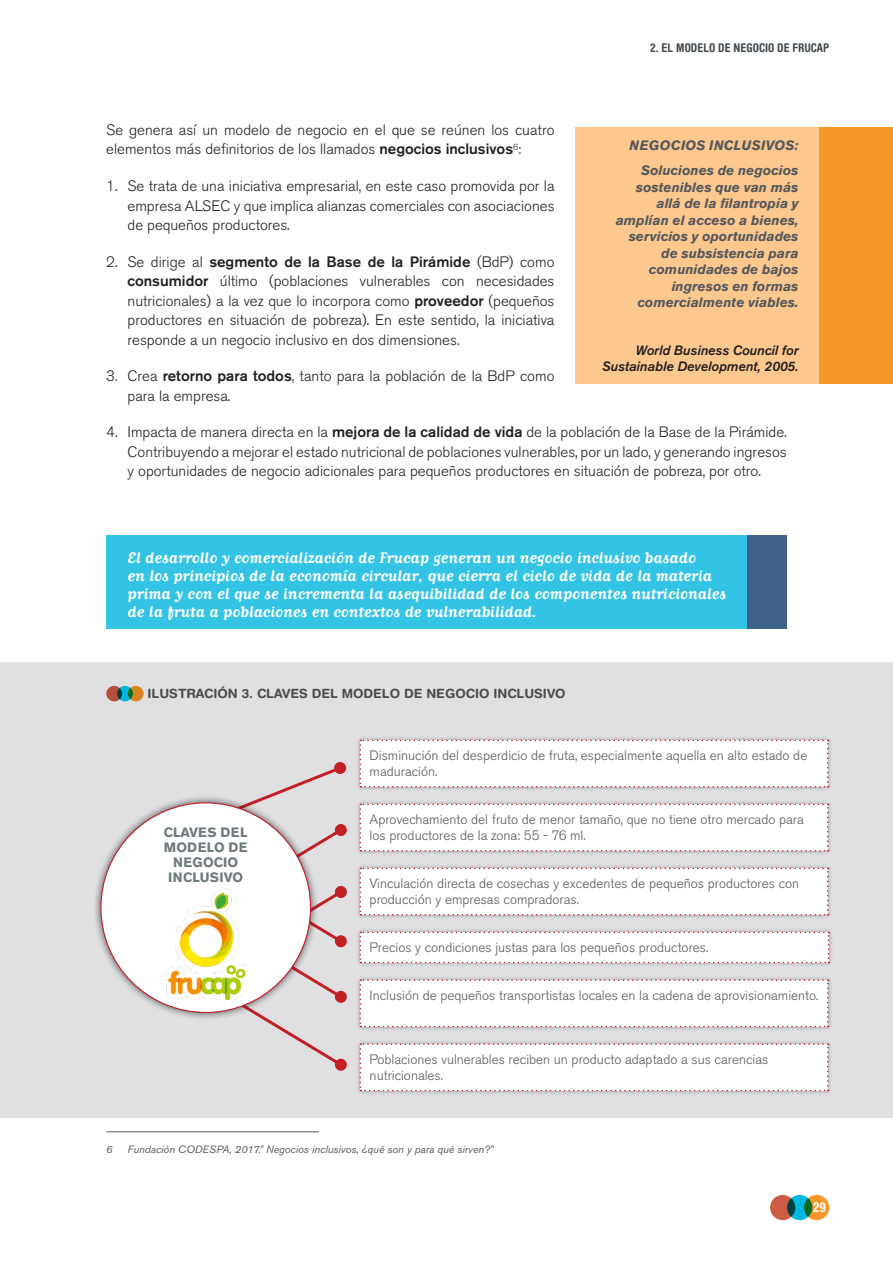
<style>
.page{position:relative;width:893px;height:1263px;background:#fff}
.page>*{position:absolute;margin:0;border:0;box-sizing:border-box;transform-origin:0 0}
.Resaltado_de_3{font:700 18px/18px "Matrix Script";color:#fff}
._0_Cuerpo_texto{font:300 15px/19.5px "Akzidenz Grotesk BE";color:#231f20;text-align:justify}
.NOTA{font:300 13.5px/16.2px "Akzidenz Grotesk BE";color:#57585a}
._0_Cuerpo_texto-2{font:italic 700 13.5px/16.5px "Akzidenz Grotesk BE";color:#55585b;text-align:right}
._0_Cuerpo_texto-3{font:italic 500 13.5px/16.5px "Akzidenz Grotesk BE";color:#231f20;text-align:right}
.NOTA-2{font:700 13.5px/15px "Akzidenz Grotesk BE";letter-spacing:.02em;color:#70797e;text-align:center}
._0_Cuerpo_texto-4{font:italic 700 13.5px "Akzidenz Grotesk BE";letter-spacing:.02em;color:#55585b}
.t1{font:700 condensed 13.5px "Helvetica Rounded";color:#fff}
.TITULO_TABLAS_y_GRAF{font:700 12.75px "Helvetica Rounded";color:#4b4c4d}
.t2{font:700 condensed 12px "Helvetica Rounded";color:#41494e}
.NOTA-3{font:italic 10.5px "Akzidenz Grotesk BE";color:#57585a}
.s1{font-weight:500}
</style>
<div class="page">
<div style="left:0;top:662px;width:893px;height:455px;background:#e0e0e2"></div>
<div style="left:787px;top:1195px;width:25px;height:25px;background:#00b7e0;border-radius:50%"></div>
<svg style="left:770px;top:1195px;width:25px;height:25px"></svg>
<svg style="left:804px;top:1195px;width:25px;height:25px"></svg>
<div style="left:106px;top:536px;width:641px;height:93px;background:#33c3e5"></div>
<div style="left:747px;top:536px;width:40px;height:93px;background:#40628a"></div>
<svg style="left:117px;top:686px;width:16px;height:15px"></svg>
<svg style="left:106px;top:686px;width:16px;height:15px"></svg>
<svg style="left:128px;top:686px;width:16px;height:15px"></svg>
<hr style="left:106px;top:1131px;width:213px;height:1px;background:#57585a">
<div style="left:576px;top:128px;width:244px;height:256px;background:#fcc88e"></div>
<div style="left:820px;top:128px;width:73px;height:256px;background:#f79727"></div>
<div style="left:355px;top:735px;width:477px;height:57px;background:#231f20;opacity:.4"></div>
<div style="left:360px;top:740px;width:469px;height:47px;background:#fff"></div>
<div style="left:355px;top:799px;width:477px;height:57px;background:#231f20;opacity:.4"></div>
<div style="left:360px;top:804px;width:469px;height:47px;background:#fff"></div>
<div style="left:355px;top:863px;width:477px;height:57px;background:#231f20;opacity:.4"></div>
<div style="left:360px;top:868px;width:469px;height:47px;background:#fff"></div>
<div style="left:355px;top:927px;width:478px;height:40px;background:#231f20;opacity:.4"></div>
<div style="left:360px;top:932px;width:469px;height:31px;background:#fff"></div>
<div style="left:355px;top:975px;width:477px;height:56px;background:#231f20;opacity:.4"></div>
<div style="left:360px;top:979px;width:469px;height:48px;background:#fff"></div>
<div style="left:355px;top:1039px;width:477px;height:56px;background:#231f20;opacity:.4"></div>
<div style="left:360px;top:1043px;width:469px;height:48px;background:#fff"></div>
<svg style="left:271px;top:765px;width:73px;height:29px"></svg>
<div style="left:334px;top:762px;width:12px;height:12px;background:#c22025;border-radius:50%"></div>
<svg style="left:335px;top:1059px;width:12px;height:12px"></svg>
<svg style="left:335px;top:991px;width:12px;height:12px"></svg>
<svg style="left:335px;top:824px;width:12px;height:12px"></svg>
<svg style="left:335px;top:935px;width:12px;height:12px"></svg>
<svg style="left:265px;top:826px;width:80px;height:243px"></svg>
<div style="left:335px;top:886px;width:12px;height:12px;background:#c22025;border-radius:50%"></div>
<div style="left:92px;top:794px;width:227px;height:227px;background:#231f20;opacity:.75"></div>
<div style="left:101px;top:803px;width:210px;height:209px;background:#fff;border-radius:50%"></div>
<img style="left:165px;top:888px;width:82px;height:111px">
<p class="t2" style="left:650px;top:40px;width:181px">2. EL MODELO DE NEGOCIO DE FRUCAP</p>
<p class="_0_Cuerpo_texto" style="left:106px;top:120px;width:450px">Se genera así un modelo de negocio en el que se reúnen los cuatro elementos más definitorios de los llamados <span class="s1">negocios inclusivos</span><sup>6</sup>:</p>
<p class="_0_Cuerpo_texto" style="left:128px;top:176px;width:428px;text-indent:-21px">1. Se trata de una iniciativa empresarial, en este caso promovida por la empresa ALSEC y que implica alianzas comerciales con asociaciones de pequeños productores.</p>
<p class="_0_Cuerpo_texto" style="left:128px;top:252px;width:428px;text-indent:-21px">2. Se dirige al <span class="s1">segmento de la Base de la Pirámide</span> (BdP) como <span class="s1">consumidor</span> último (poblaciones vulnerables con necesidades nutricionales) a la vez que lo incorpora como <span class="s1">proveedor</span> (pequeños productores en situación de pobreza). En este sentido, la iniciativa responde a un negocio inclusivo en dos dimensiones.</p>
<p class="_0_Cuerpo_texto" style="left:128px;top:366px;width:428px;text-indent:-21px">3. Crea <span class="s1">retorno para todos</span>, tanto para la población de la BdP como para la empresa.</p>
<p class="_0_Cuerpo_texto" style="left:128px;top:422px;width:661px;text-indent:-21px">4. Impacta de manera directa en la <span class="s1">mejora de la calidad de vida</span> de la población de la Base de la Pirámide.<br>Contribuyendo a mejorar el estado nutricional de poblaciones vulnerables, por un lado, y generando ingresos y oportunidades de negocio adicionales para pequeños productores en situación de pobreza, por otro.</p>
<p class="_0_Cuerpo_texto-4" style="left:630px;top:138px;width:170px">NEGOCIOS INCLUSIVOS:</p>
<p class="_0_Cuerpo_texto-2" style="left:616px;top:162px;width:184px">Soluciones de negocios sostenibles que van más allá de la filantropía y amplían el acceso a bienes, servicios y oportunidades de subsistencia para comunidades de bajos ingresos en formas comercialmente viables.</p>
<p class="_0_Cuerpo_texto-3" style="left:602px;top:342px;width:198px">World Business Council for<br>Sustainable Development, 2005.</p>
<p class="Resaltado_de_3" style="left:128px;top:548px;width:600px">El desarrollo y comercialización de Frucap generan un negocio inclusivo basado<br>en los principios de la economía circular, que cierra el ciclo de vida de la materia prima y con el que se incrementa la asequibilidad de los componentes nutricionales de la fruta a poblaciones en contextos de vulnerabilidad.</p>
<p class="TITULO_TABLAS_y_GRAF" style="left:148px;top:686px;width:419px">ILUSTRACIÓN 3. CLAVES DEL MODELO DE NEGOCIO INCLUSIVO</p>
<p class="NOTA-2" style="left:164px;top:825px;width:85px">CLAVES DEL<br>MODELO DE<br>NEGOCIO<br>INCLUSIVO</p>
<p class="NOTA" style="left:370px;top:747px;width:439px">Disminución del desperdicio de fruta, especialmente aquella en alto estado de maduración.</p>
<p class="NOTA" style="left:370px;top:811px;width:436px">Aprovechamiento del fruto de menor tamaño, que no tiene otro mercado para los productores de la zona: 55 - 76 ml.</p>
<p class="NOTA" style="left:370px;top:875px;width:431px">Vinculación directa de cosechas y excedentes de pequeños productores con producción y empresas compradoras.</p>
<p class="NOTA" style="left:370px;top:939px;width:340px">Precios y condiciones justas para los pequeños productores.</p>
<p class="NOTA" style="left:370px;top:987px;width:450px">Inclusión de pequeños transportistas locales en la cadena de aprovisionamiento.</p>
<p class="NOTA" style="left:370px;top:1051px;width:400px">Poblaciones vulnerables reciben un producto adaptado a sus carencias nutricionales.</p>
<p class="NOTA-3" style="left:106px;top:1143px;width:8px">6</p>
<p class="NOTA-3" style="left:128px;top:1143px;width:368px">Fundación CODESPA, 2017.” Negocios inclusivos, ¿qué son y para qué sirven?”</p>
<p class="t1" style="left:813px;top:1199px;width:14px">29</p>
</div>
